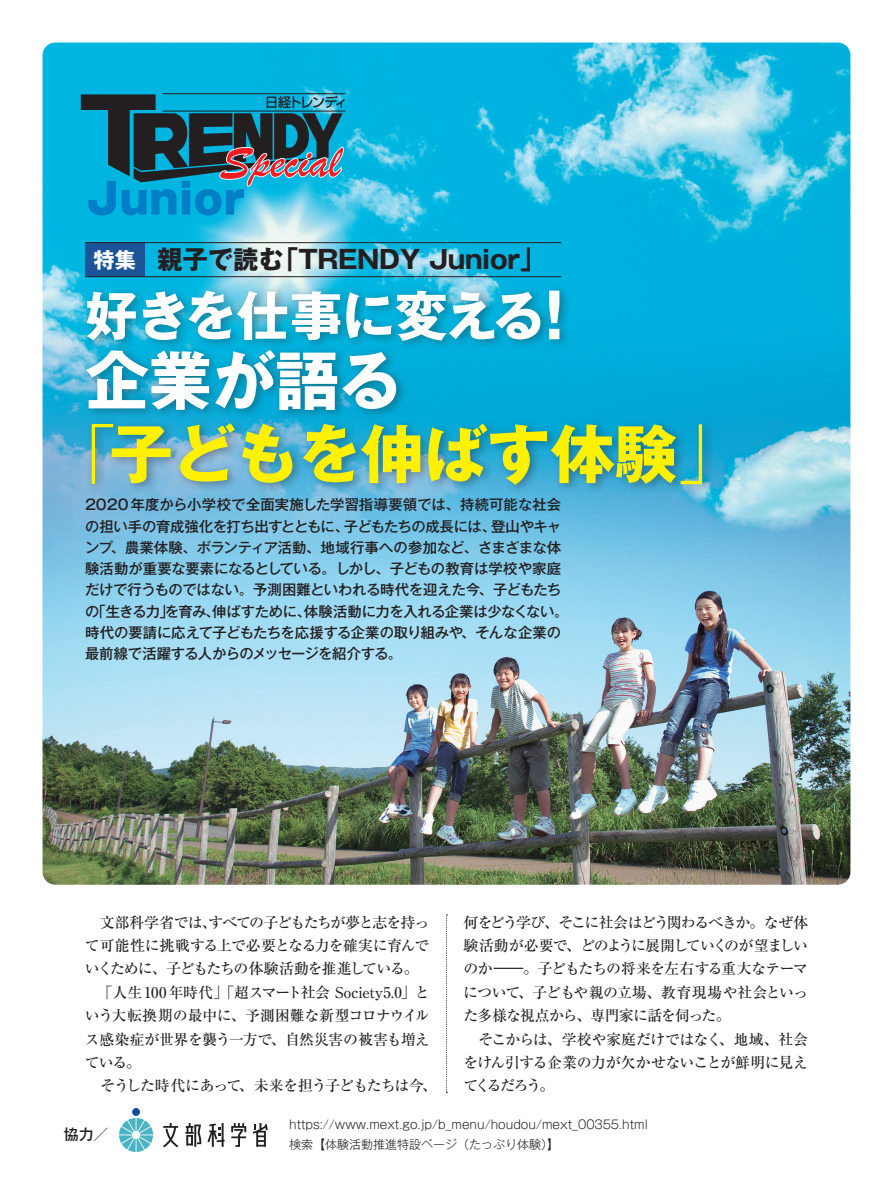
<style>
.page{position:relative;width:893px;height:1191px;background:#fff}
.page>*{position:absolute;margin:0;border:0;box-sizing:border-box;transform-origin:0 0}
.t1{font:700 63.75px "Gothic MB101 Pro";letter-spacing:-.01em;color:#fff101}
.t2{font:700 63.75px "Gothic MB101 Pro";letter-spacing:-.005em;color:#fff}
.t3{font:700 61.65px "Gothic MB101 Pro";color:#fff}
.t4{font:700 53.1px "Gothic MB101 Pro";letter-spacing:-.025em;color:#fff}
.t5{font:700 25.5px "Gothic MB101 Pro";letter-spacing:-.01em;color:#231f20}
.t6{font:700 21.3px "Gothic MB101 Pro";color:#fff}
.t7{font:500 14.85px/23.4px "Ryumin Pro";letter-spacing:-.05em;color:#231f20}
.t8{font:500 14.85px "Gothic MB101 Pro";color:#231f20}
.t9{font:500 14.4px/21.3px "Gothic MB101 Pro";letter-spacing:-.015em;color:#231f20}
.t10{font:500 14.4px/21.3px "Gothic MB101 Pro";letter-spacing:.005em;color:#231f20;text-align:right}
.t11{font:500 14.4px "Gothic MB101 Pro";letter-spacing:-.035em;color:#231f20}
.t12{font:300 12px "Gothic MB101 Pro";color:#231f20}
.s1{font-weight:300}
</style>
<div class="page">
<img style="left:43px;top:43px;width:807px;height:841px">
<hr style="left:163px;top:93px;width:182px;height:1px;background:#231f20">
<svg style="left:81px;top:94px;width:264px;height:121px;background:#247993"></svg>
<div style="left:82px;top:284px;width:633px;height:212px;background:#231f20;opacity:.4"></div>
<div style="left:85px;top:242px;width:60px;height:34px;background:#1a559a"></div>
<hr style="left:85px;top:242px;width:476px;height:1px;background:#231f20">
<hr style="left:85px;top:276px;width:476px;height:1px;background:#231f20">
<svg style="left:446px;top:914px;width:1px;height:179px"></svg>
<svg style="left:119px;top:1118px;width:34px;height:34px"></svg>
<div style="left:132px;top:1108px;width:8px;height:7px;background:#0d4da1;border-radius:50%"></div>
<svg style="left:185px;top:1123px;width:16px;height:23px"></svg>
<svg style="left:253px;top:1123px;width:15px;height:23px"></svg>
<svg style="left:231px;top:1123px;width:15px;height:23px"></svg>
<svg style="left:163px;top:1123px;width:15px;height:24px"></svg>
<svg style="left:207px;top:1123px;width:18px;height:23px"></svg>
<p class="t5" style="left:273px;top:238px;width:274px">「TRENDY Junior「</p>
<p class="t5" style="left:157px;top:238px;width:128px">親子で読む</p>
<p class="t6" style="left:94px;top:242px;width:65px">特集　</p>
<p class="t3" style="left:544px;top:264px;width:21px">!</p>
<p class="t4" style="left:85px;top:272px;width:462px">好きを仕事に変える</p>
<p class="t2" style="left:85px;top:328px;width:319px">企業が語る</p>
<p class="t1" style="left:52px;top:401px;width:690px"><span class="s1">「</span>子どもを伸ばす体験<span class="s1">「</span></p>
<p class="t10" style="left:85px;top:492px;width:478px">2020年度から小学校で全面実施した学習指導要領では、持続可能な社会登山やキャ</p>
<p class="t11" style="left:344px;top:514px;width:154px">子どもたちの成長には、</p>
<p class="t9" style="left:111px;top:513px;width:452px;text-indent:-26px">の担い手の育成強化を打ち出すとともに、<br>、農業体験、ボランティア活動、地域行事への参加など、さまざまな体</p>
<p class="t9" style="left:85px;top:535px;width:30px">ンプ</p>
<p class="t9" style="left:85px;top:556px;width:478px">験活動が重要な要素になるとしている。しかし、子どもの教育は学校や家庭</p>
<p class="t9" style="left:85px;top:577px;width:478px">だけで行うものではない。予測困難といわれる時代を迎えた今、子どもたち</p>
<p class="t9" style="left:304px;top:599px;width:266px">体験活動に力を入れる企業は少なくない。</p>
<p class="t9" style="left:85px;top:599px;width:228px">「の生きる力を育み伸ばすために、</p>
<p class="t9" style="left:85px;top:599px;width:478px;text-indent:74px">」<br>時代の要請に応えて子どもたちを応援する企業の取り組みや、そんな企業の最前線で活躍する人からのメッセージを紹介する。</p>
<p class="t9" style="left:206px;top:599px;width:16px">、</p>
<p class="t7" style="left:85px;top:909px;width:346px">　文部科学省ではすべての子どもたちが夢と志を持っ</p>
<p class="t7" style="left:85px;top:909px;width:346px;text-indent:117px">、<br>て可能性に挑戦する上で必要となる力を確実に育んでいくために、子どもたちの体験活動を推進している。</p>
<p class="t7" style="left:85px;top:979px;width:346px;text-align:justify;text-indent:5px">　「人生100 年時代」「超スマート社会 Society5.0」という大転換期の最中に、予測困難な新型コロナウイルス感染症が世界を襲う一方で、自然災害の被害も増えている。</p>
<p class="t7" style="left:239px;top:1073px;width:200px">、未来を担う子どもたちは今、</p>
<p class="t7" style="left:85px;top:1073px;width:158px">　そうした時代にあって</p>
<p class="t7" style="left:463px;top:909px;width:346px;text-align:right">何をどう学び、そこに社会はどう関わるべきか。なぜ体験活動が必要で、どのように展開していくのが望ましいのか――。子どもたちの将来を左右する重大なテーマ、子どもや親の立場、教育現場や社会といっ</p>
<p class="t7" style="left:463px;top:979px;width:269px">について<br>た多様な視点から、専門家に話を伺った。</p>
<p class="t7" style="left:719px;top:1026px;width:91px">、地域、社会</p>
<p class="t7" style="left:463px;top:1026px;width:346px">　そこからは、学校や家庭だけではなく<br>をけん引する企業の力が欠かせないことが鮮明に見えてくるだろう。</p>
<p class="t8" style="left:64px;top:1122px;width:46px">協力／</p>
<p class="t12" style="left:289px;top:1114px;width:360px">https://www.mext.go j p. b/ _menu/houdou/mext_00355.html</p>
<p class="t12" style="left:289px;top:1134px;width:272px">検索【体験活動推進特設ページ（たっぷり体験）】</p>
</div>
